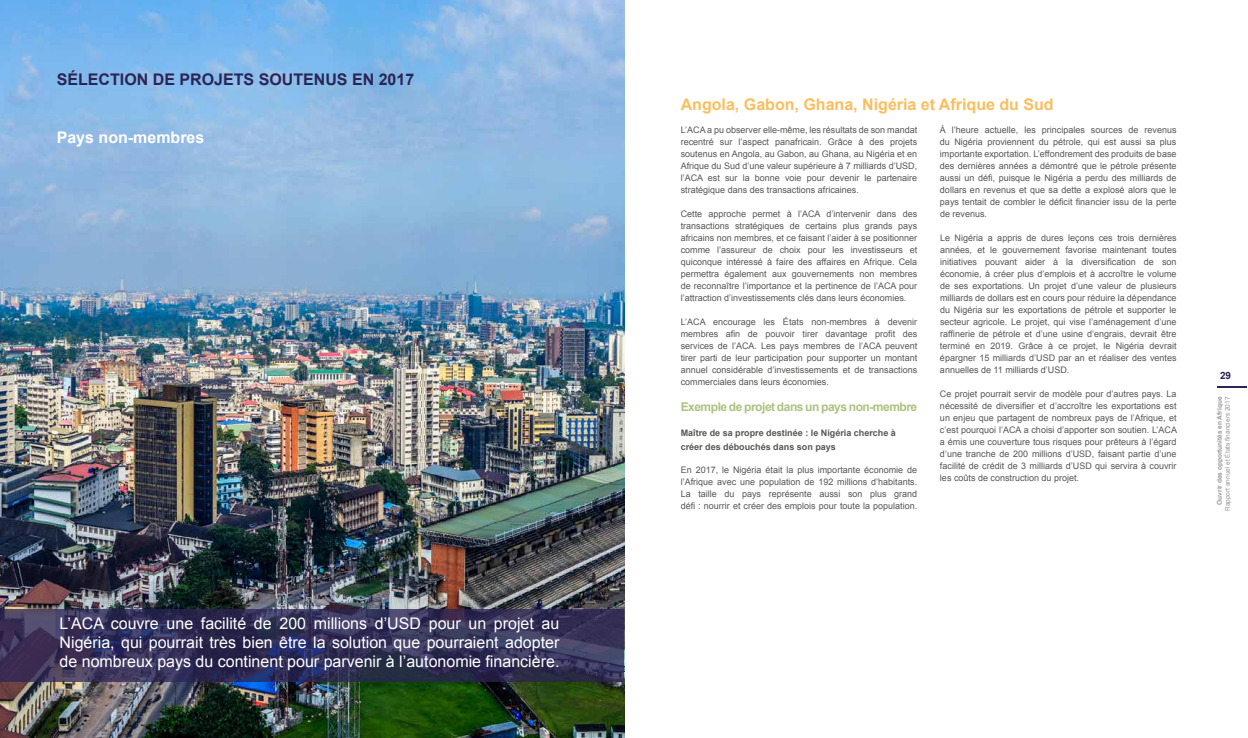
<style>
.page{position:relative;width:1248px;height:738px;background:#fff}
.page>*{position:absolute;margin:0;border:0;box-sizing:border-box;transform-origin:0 0}
.t1{font:16px/19.2px "Arial";color:#fff;text-align:justify}
.t2{font:700 16px "Arial";color:#fbbe5e}
.t3{font:700 16px "Arial";color:#2c2456}
.t4{font:700 16px "Arial";color:#fff}
.t5{font:700 12px "Arial";letter-spacing:-.04em;color:#acc280}
.t6{font:700 10px "Arial";color:#2c2456}
.t7{font:9px/12px "Arial";color:#575756;text-align:justify}
.t8{font:700 9px/14px "Arial";color:#575756}
.t9{font:6.5px "Arial";color:#989898}
.t10{font:700 6.5px "Arial";color:#989898}
</style>
<div class="page">
<svg style="left:1217px;top:386px;width:29px;height:1px"></svg>
<img style="left:0;top:0;width:624px;height:737px">
<svg style="left:0;top:608px;width:624px;height:72px;background:#343157"></svg>
<h1 class="t3" style="left:57px;top:69px;width:359px">SÉLECTION DE PROJETS SOUTENUS EN 2017</h1>
<h1 class="t2" style="left:680px;top:93px;width:374px">Angola, Gabon, Ghana, Nigéria et Afrique du Sud</h1>
<h1 class="t4" style="left:57px;top:127px;width:149px">Pays non-membres</h1>
<p class="t7" style="left:680px;top:124px;width:238px">L’ACA a pu observer elle-même, les résultats de son mandat recentré sur l’aspect panafricain. Grâce à des projets soutenus en Angola, au Gabon, au Ghana, au Nigéria et en Afrique du Sud d’une valeur supérieure à 7 milliards d’USD, l’ACA est sur la bonne voie pour devenir le partenaire stratégique dans des transactions africaines.</p>
<p class="t7" style="left:680px;top:208px;width:238px">Cette approche permet à l’ACA d’intervenir dans des transactions stratégiques de certains plus grands pays africains non membres, et ce faisant l’aider à se positionner comme l’assureur de choix pour les investisseurs et quiconque intéressé à faire des affaires en Afrique. Cela permettra également aux gouvernements non membres de reconnaître l’importance et la pertinence de l’ACA pour l’attraction d’investissements clés dans leurs économies.</p>
<p class="t7" style="left:680px;top:316px;width:238px">L’ACA encourage les États non-membres à devenir membres afin de pouvoir tirer davantage profit des services de l’ACA. Les pays membres de l’ACA peuvent tirer parti de leur participation pour supporter un montant annuel considérable d’investissements et de transactions commerciales dans leurs économies.</p>
<h2 class="t5" style="left:680px;top:398px;width:238px">Exemple de projet dans un pays non-membre</h2>
<p class="t8" style="left:680px;top:425px;width:217px">Maître de sa propre destinée : le Nigéria cherche à créer des débouchés dans son pays</p>
<p class="t7" style="left:680px;top:463px;width:238px">En 2017, le Nigéria était la plus importante économie de l’Afrique avec une population de 192 millions d’habitants.<br>La taille du pays représente aussi son plus grand défi : nourrir et créer des emplois pour toute la population.</p>
<p class="t7" style="left:939px;top:124px;width:238px">À l’heure actuelle, les principales sources de revenus du Nigéria proviennent du pétrole, qui est aussi sa plus importante exportation. L’effondrement des produits de base des dernières années a démontré que le pétrole présente aussi un défi, puisque le Nigéria a perdu des milliards de dollars en revenus et que sa dette a explosé alors que le pays tentait de combler le déficit financier issu de la perte de revenus.</p>
<p class="t7" style="left:939px;top:232px;width:238px">Le Nigéria a appris de dures leçons ces trois dernières années, et le gouvernement favorise maintenant toutes initiatives pouvant aider à la diversification de son économie, à créer plus d’emplois et à accroître le volume de ses exportations. Un projet d’une valeur de plusieurs milliards de dollars est en cours pour réduire la dépendance du Nigéria sur les exportations de pétrole et supporter le secteur agricole. Le projet, qui vise l’aménagement d’une raffinerie de pétrole et d’une usine d’engrais, devrait être terminé en 2019. Grâce à ce projet, le Nigéria devrait épargner 15 milliards d’USD par an et réaliser des ventes annuelles de 11 milliards d’USD.</p>
<p class="t7" style="left:939px;top:388px;width:238px">Ce projet pourrait servir de modèle pour d’autres pays. La nécessité de diversifier et d’accroître les exportations est un enjeu que partagent de nombreux pays de l’Afrique, et c’est pourquoi l’ACA a choisi d’apporter son soutien. L’ACA a émis une couverture tous risques pour prêteurs à l’égard d’une tranche de 200 millions d’USD, faisant partie d’une facilité de crédit de 3 milliards d’USD qui servira à couvrir les coûts de construction du projet.</p>
<p class="t6" style="left:1219px;top:368px;width:13px">29</p>
<p class="t10" style="left:1215px;top:504px;width:109px;rotate:-90deg">Ouvrir des opportunités en Afrique</p>
<p class="t9" style="left:1222px;top:510px;width:116px;rotate:-90deg">Rapport annuel et États financiers 2017</p>
<h1 class="t1" style="left:60px;top:613px;width:501px">L’ACA couvre une facilité de 200 millions d’USD pour un projet au Nigéria, qui pourrait très bien être la solution que pourraient adopter de nombreux pays du continent pour parvenir à l’autonomie financière.</h1>
</div>
